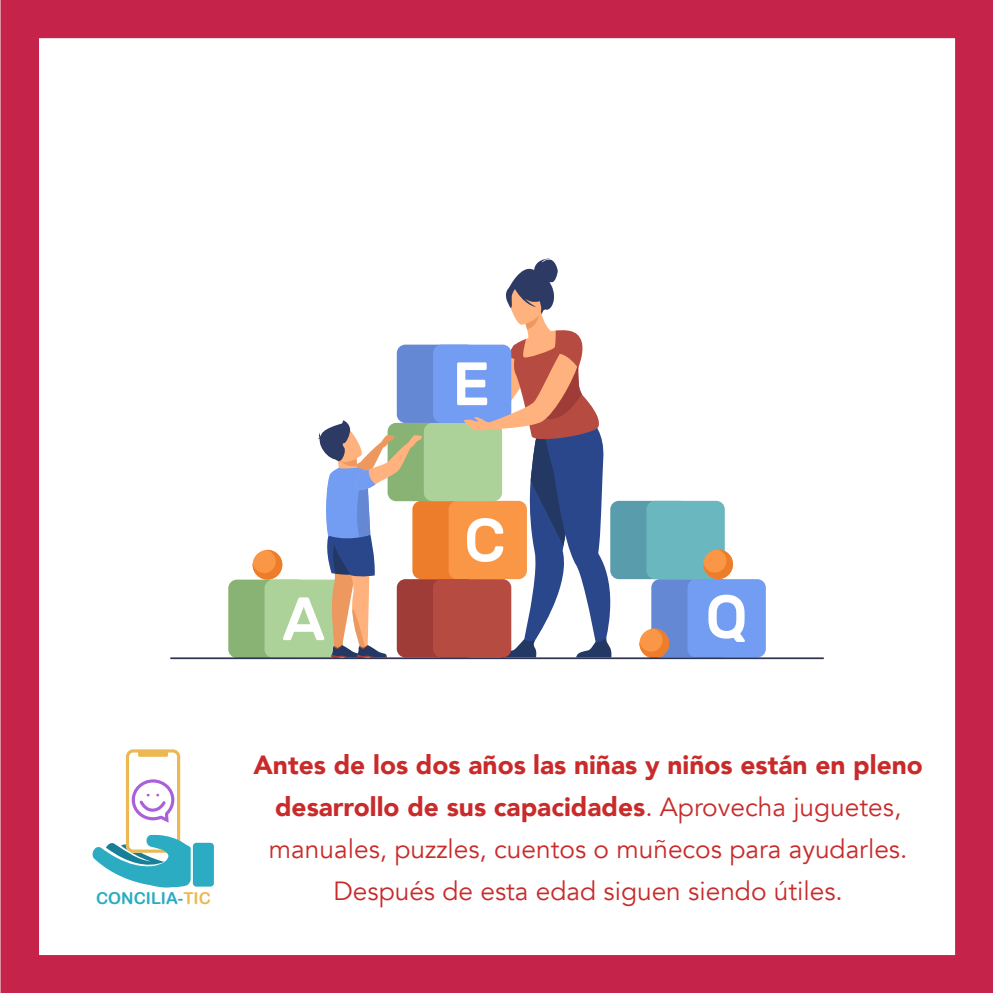
<style>
.page{position:relative;width:993px;height:993px;background:#fff}
.page>*{position:absolute;margin:0;border:0;box-sizing:border-box;transform-origin:0 0}
.t1{font:900 26.25px/42px "Avenir";color:#c92b2b;text-align:center}
.t2{font:26.25px "Avenir";color:#c92b2b}
.t3{font:16.45px "Arial Rounded MT Bold";color:#2bacc2}
.s1{color:#ecb851}
.s2{font-weight:400}
</style>
<div class="page">
<svg style="left:92px;top:749px;width:99px;height:138px"></svg>
<div style="left:193px;top:842px;width:21px;height:44px;background:#2bacc2;border-radius:4px"></div>
<div style="left:0;top:0;width:992px;height:992px;border:38px solid #c5234a"></div>
<div style="left:228px;top:579px;width:78px;height:78px;background:#88b374;border-radius:9px"></div>
<div style="left:412px;top:500px;width:78px;height:79px;background:#ed7d2b;border-radius:9px"></div>
<div style="left:423px;top:423px;width:79px;height:78px;background:#acd29a;border-radius:9px"></div>
<div style="left:396px;top:579px;width:79px;height:78px;background:#a03c37;border-radius:9px"></div>
<div style="left:433px;top:579px;width:78px;height:78px;background:#b64c41;border-radius:9px"></div>
<div style="left:396px;top:344px;width:79px;height:79px;background:#6488d3;border-radius:9px"></div>
<div style="left:433px;top:344px;width:78px;height:79px;background:#739cf3;border-radius:9px"></div>
<div style="left:651px;top:579px;width:78px;height:78px;background:#6488d3;border-radius:9px"></div>
<div style="left:687px;top:579px;width:78px;height:78px;background:#739cf3;border-radius:9px"></div>
<div style="left:610px;top:500px;width:78px;height:79px;background:#599dad;border-radius:9px"></div>
<div style="left:646px;top:500px;width:78px;height:79px;background:#6bb7bf;border-radius:9px"></div>
<svg style="left:708px;top:594px;width:36px;height:47px"></svg>
<svg style="left:252px;top:420px;width:171px;height:237px"></svg>
<svg style="left:639px;top:628px;width:30px;height:29px"></svg>
<svg style="left:703px;top:549px;width:29px;height:30px"></svg>
<svg style="left:441px;top:258px;width:178px;height:399px"></svg>
<hr style="left:170px;top:657px;width:653px;height:2px;background:#2e3552">
<p class="t3" style="left:96px;top:891px;width:116px">CONCILIA-<span class="s1">TIC</span></p>
<p class="t1" style="left:253px;top:744px;width:670px">Antes de los dos años las niñas y niños están en pleno desarrollo de sus capacidades<span class="s2">. Aprovecha juguetes, manuales, puzzles, cuentos o muñecos para ayudarles.</span></p>
<p class="t2" style="left:333px;top:873px;width:511px">Después de esta edad siguen siendo útiles.</p>
</div>
